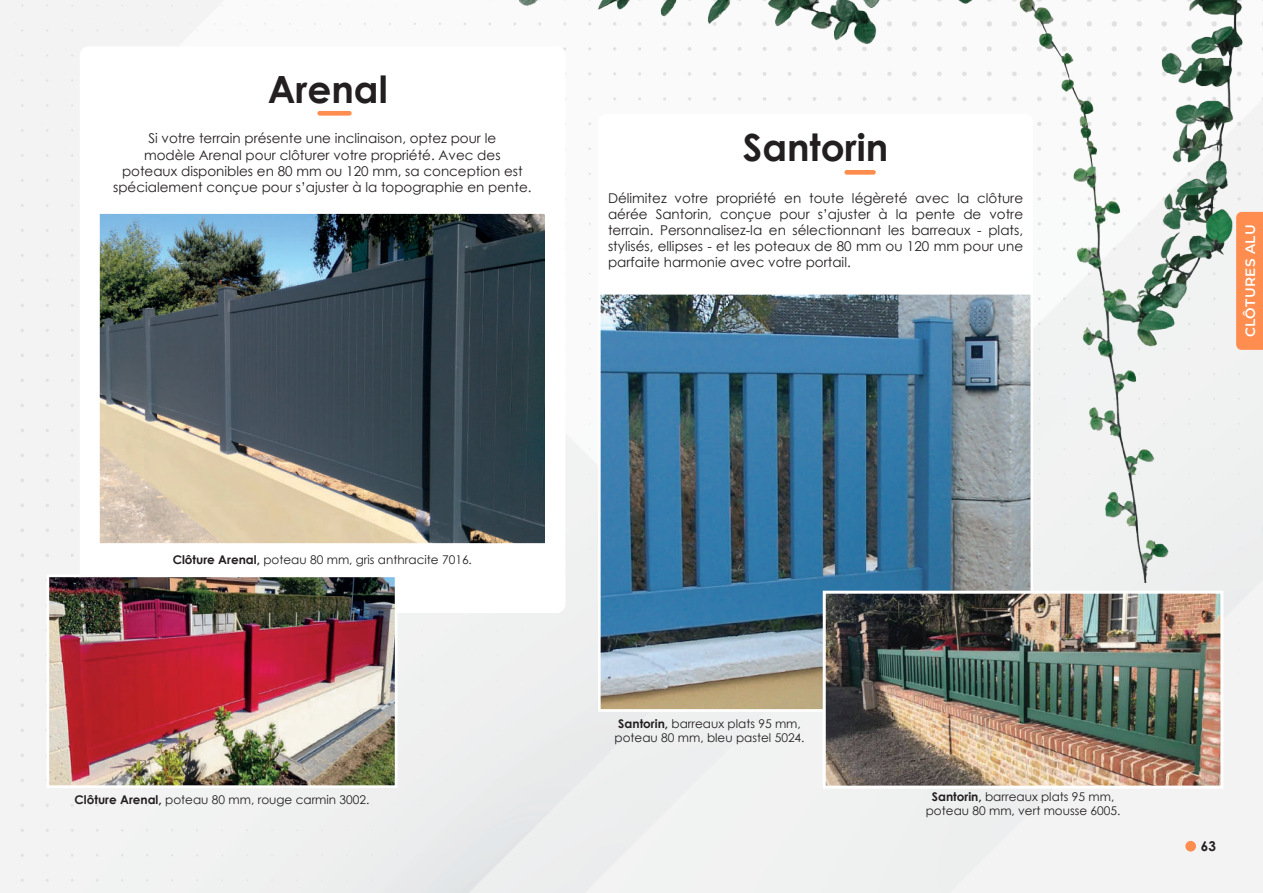
<style>
.page{position:relative;width:1263px;height:893px;background:#fff}
.page>*{position:absolute;margin:0;border:0;box-sizing:border-box;transform-origin:0 0}
.t1{font:700 37.5px "Century Gothic";color:#231f20}
.t2{font:600 13.65px "Montserrat";letter-spacing:.02em;color:#fff}
.t3{font:13.5px/16.2px "Century Gothic";color:#231f20;text-align:justify}
.t4{font:700 13.5px "Century Gothic";color:#231f20}
.t5{font:12px/14.4px "Century Gothic";color:#231f20;text-align:center}
.s1{font-weight:700}
</style>
<div class="page">
<img style="left:0;top:0;width:1263px;height:893px">
<div style="left:80px;top:46px;width:485px;height:567px;background:#fff;border-radius:9px"></div>
<img style="left:100px;top:215px;width:420px;height:327px">
<div style="left:97px;top:212px;width:451px;height:333px;border:2px solid #fff"></div>
<img style="left:602px;top:582px;width:427px;height:126px">
<img style="left:520px;top:0;width:743px;height:582px">
<div style="left:317px;top:111px;width:35px;height:5px;background:#ff8d4f;border-radius:2px"></div>
<div style="left:844px;top:170px;width:32px;height:5px;background:#ff8d4f;border-radius:2px"></div>
<img style="left:827px;top:595px;width:392px;height:190px">
<div style="left:823px;top:591px;width:400px;height:198px;border:3px solid #fff"></div>
<img style="left:51px;top:578px;width:342px;height:206px">
<div style="left:47px;top:574px;width:350px;height:214px;border:3px solid #fff"></div>
<img style="left:0;top:600px;width:52px;height:293px">
<div style="left:1236px;top:212px;width:27px;height:138px;background:#ff8d4f"></div>
<div style="left:1185px;top:841px;width:11px;height:10px;background:#ff8d4f;border-radius:50%"></div>
<h1 class="t1" style="left:268px;top:61px;width:121px">Arenal</h1>
<p class="t3" style="left:113px;top:130px;width:420px;text-align:center">Si votre terrain présente une inclinaison, optez pour le<br>modèle Arenal pour clôturer votre propriété. Avec des<br>poteaux disponibles en 80 mm ou 120 mm, sa conception est spécialement conçue pour s’ajuster à la topographie en pente.</p>
<h1 class="t1" style="left:743px;top:119px;width:147px">Santorin</h1>
<p class="t3" style="left:608px;top:189px;width:417px">Délimitez votre propriété en toute légèreté avec la clôture aérée Santorin, conçue pour s’ajuster à la pente de votre terrain. Personnalisez-la en sélectionnant les barreaux - plats, stylisés, ellipses - et les poteaux de 80 mm ou 120 mm pour une parfaite harmonie avec votre portail.</p>
<p class="t2" style="left:1241px;top:337px;width:114px;rotate:-90deg">CLÔTURES ALU</p>
<p class="t5" style="left:173px;top:552px;width:301px"><span class="s1">Clôture Arenal,</span> poteau 80 mm, gris anthracite 7016.</p>
<p class="t5" style="left:75px;top:792px;width:296px"><span class="s1">Clôture Arenal,</span> poteau 80 mm, rouge carmin 3002.</p>
<p class="t5" style="left:614px;top:716px;width:192px"><span class="s1">Santorin,</span> barreaux plats 95 mm, poteau 80 mm, bleu pastel 5024.</p>
<p class="t5" style="left:926px;top:789px;width:196px"><span class="s1">Santorin,</span> barreaux plats 95 mm, poteau 80 mm, vert mousse 6005.</p>
<p class="t4" style="left:1201px;top:836px;width:17px">63</p>
</div>
